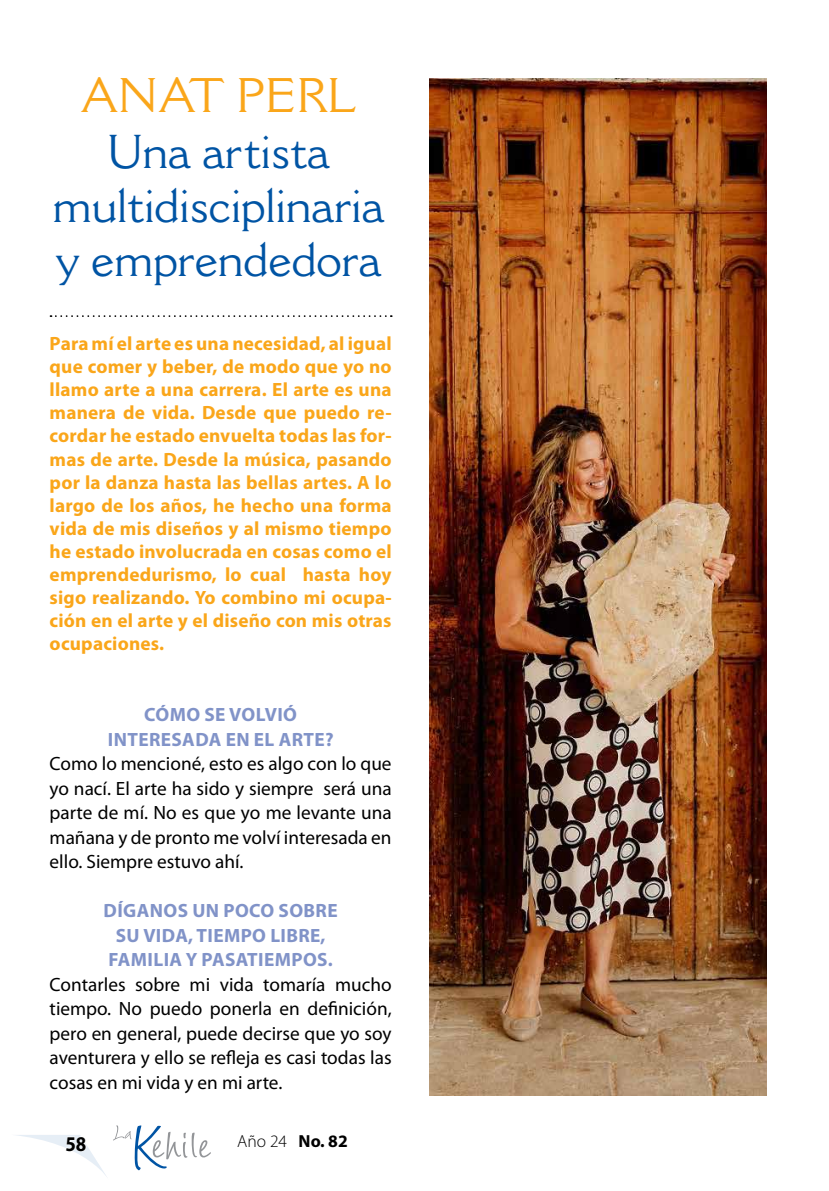
<style>
.page{position:relative;width:829px;height:1191px;background:#fff}
.page>*{position:absolute;margin:0;border:0;box-sizing:border-box;transform-origin:0 0}
.t1{font:47.77px "Cantoria MT Std";color:#faa61a}
.t2{font:46.73px/54.2px "Cantoria MT Std";color:#0054a4;text-align:center}
.t3{font:700 21px "Myriad Pro";color:#000;scale:.9 1}
.t4{font:700 19.25px/23.1px "Myriad Pro";letter-spacing:.01em;color:#faa61a;text-align:justify}
.t5{font:19.25px/24.5px "Myriad Pro";color:#000;text-align:justify}
.t6{font:700 19.25px/24.5px "Myriad Pro";letter-spacing:.02em;color:#8193c8;text-align:center}
.t7{font:300 17.5px "Myriad Pro";color:#000}
.s1{font-weight:700}
</style>
<div class="page">
<img style="left:429px;top:79px;width:337px;height:1016px">
<svg style="left:50px;top:315px;width:342px;height:2px"></svg>
<svg style="left:16px;top:1125px;width:195px;height:52px"></svg>
<h1 class="t1" style="left:81px;top:66px;width:277px">ANAT PERL</h1>
<h2 class="t2" style="left:53px;top:124px;width:333px">Una artista multidisciplinaria y emprendedora</h2>
<p class="t4" style="left:50px;top:331px;width:343px">Para mí el arte es una necesidad, al igual que comer y beber, de modo que yo no llamo arte a una carrera. El arte es una manera de vida. Desde que puedo re&shy;cordar he estado envuelta todas las for&shy;mas de arte. Desde la música, pasando por la danza hasta las bellas artes. A lo largo de los años, he hecho una forma vida de mis diseños y al mismo tiempo he estado involucrada en cosas como el emprendedurismo, lo cual hasta hoy sigo realizando. Yo combino mi ocupa&shy;ción en el arte y el diseño con mis otras ocupaciones.</p>
<p class="t6" style="left:108px;top:701px;width:227px">CÓMO SE VOLVIÓ<br>INTERESADA EN EL ARTE?</p>
<p class="t5" style="left:50px;top:751px;width:343px">Como lo mencioné, esto es algo con lo que yo nací. El arte ha sido y siempre será una parte de mí. No es que yo me levante una mañana y de pronto me volví interesada en ello. Siempre estuvo ahí.</p>
<p class="t6" style="left:104px;top:897px;width:235px">DÍGANOS UN POCO SOBRE<br>SU VIDA, TIEMPO LIBRE,<br>FAMILIA Y PASATIEMPOS.</p>
<p class="t5" style="left:50px;top:971px;width:343px">Contarles sobre mi vida tomaría mucho tiempo. No puedo ponerla en definición, pero en general, puede decirse que yo soy aventurera y ello se refleja es casi todas las cosas en mi vida y en mi arte.</p>
<p class="t3" style="left:65px;top:1130px;width:25px">58</p>
<p class="t7" style="left:237px;top:1131px;width:112px">Año 24 <span class="s1">No. 82</span></p>
</div>
